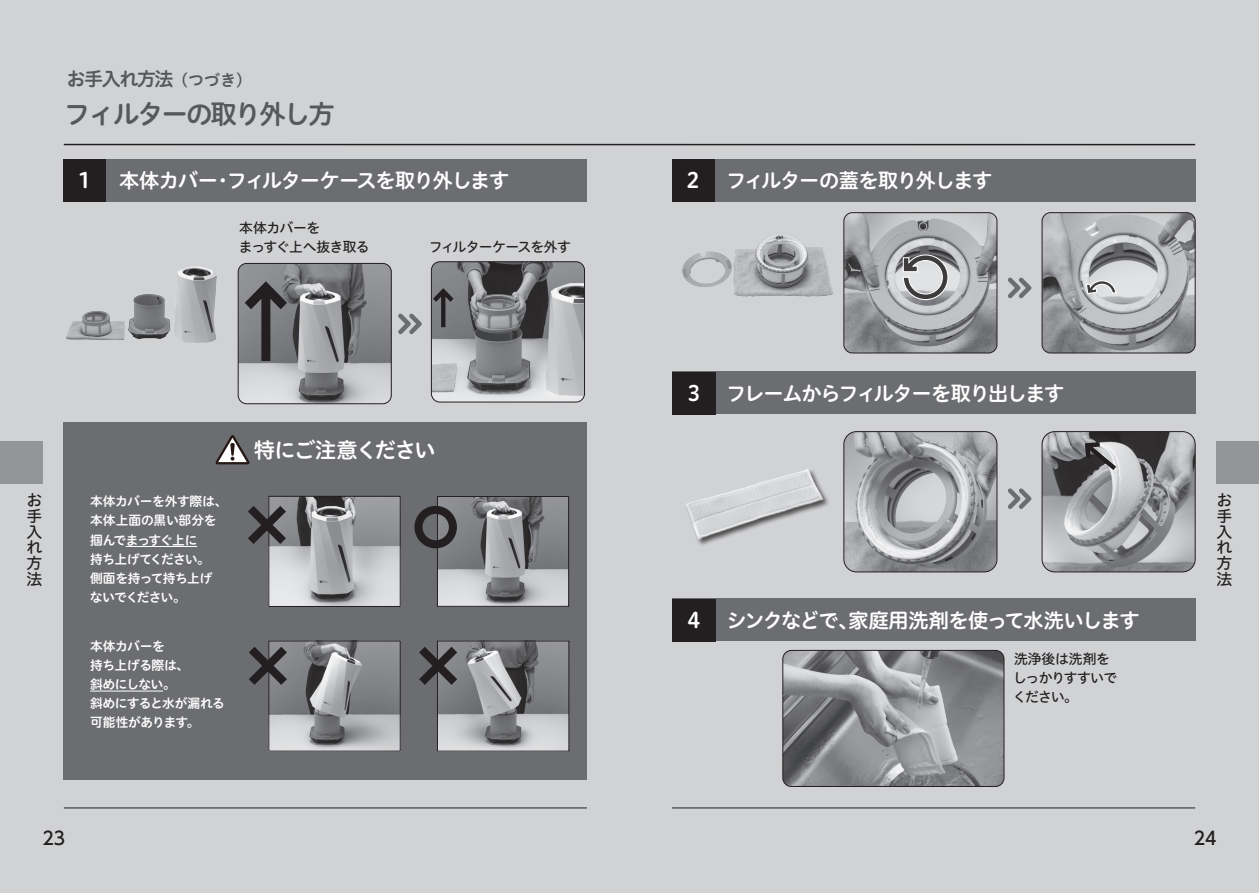
<style>
.page{position:relative;width:1259px;height:893px;background:#d1d2d4}
.page>*{position:absolute;margin:0;border:0;box-sizing:border-box;transform-origin:0 0}
.t1{font:26.55px "Hiragino UD Sans R Std W6";letter-spacing:-.08em;color:#57585a}
.t2{font:21.3px "Hiragino UD Sans R Std W6";letter-spacing:-.07em;color:#fff}
.t3{font:20.25px "Hiragino UD Sans R Std W6";letter-spacing:-.06em;color:#fff}
.t4{font:19.2px "Hiragino UD Sans R Std W6";letter-spacing:-.08em;color:#57585a}
.t5{font:500 18px "UD Shin Go C Oniz Pr 6";color:#231f20}
.t6{font:15.9px/15.8px "Hiragino UD Sans R Std W5";color:#231f20;text-align:justify}
.t7{font:13.8px/19.2px "Hiragino UD Sans R Std W5";letter-spacing:-.05em;color:#231f20}
.t8{font:12.75px/19.2px "Hiragino UD Sans R Std W6";letter-spacing:-.04em;color:#fff}
.s1{font-size:15.9px}
</style>
<div class="page">
<hr style="left:64px;top:808px;width:523px;height:1px;background:#231f20">
<hr style="left:672px;top:808px;width:523px;height:1px;background:#231f20">
<hr style="left:64px;top:144px;width:1131px;height:1px;background:#231f20">
<div style="left:64px;top:422px;width:523px;height:358px;background:#6c6d70"></div>
<img style="left:686px;top:469px;width:143px;height:76px">
<img style="left:784px;top:650px;width:220px;height:136px">
<div style="left:782px;top:650px;width:222px;height:137px;border:1px solid #231f20;border-radius:9px"></div>
<img style="left:238px;top:263px;width:153px;height:141px">
<div style="left:238px;top:263px;width:153px;height:141px;border:1px solid #231f20;border-radius:9px"></div>
<img style="left:431px;top:262px;width:153px;height:140px">
<div style="left:431px;top:261px;width:154px;height:141px;border:1px solid #231f20;border-radius:9px"></div>
<img style="left:66px;top:266px;width:151px;height:77px">
<img style="left:682px;top:235px;width:151px;height:62px">
<svg style="left:398px;top:313px;width:24px;height:21px"></svg>
<img style="left:844px;top:213px;width:153px;height:140px">
<div style="left:843px;top:212px;width:154px;height:141px;border:1px solid #231f20;border-radius:9px"></div>
<svg style="left:902px;top:254px;width:47px;height:47px"></svg>
<img style="left:1042px;top:213px;width:153px;height:140px">
<div style="left:1042px;top:212px;width:153px;height:141px;border:1px solid #231f20;border-radius:9px"></div>
<svg style="left:1085px;top:279px;width:32px;height:16px"></svg>
<svg style="left:245px;top:281px;width:42px;height:80px;background:#636365"></svg>
<svg style="left:433px;top:288px;width:20px;height:39px"></svg>
<img style="left:271px;top:643px;width:127px;height:106px">
<img style="left:439px;top:643px;width:128px;height:106px">
<div style="left:437px;top:641px;width:132px;height:110px;border:1px solid #231f20"></div>
<hr style="left:126px;top:546px;width:71px;height:1px;background:#fff">
<hr style="left:90px;top:691px;width:73px;height:1px;background:#fff">
<div style="left:64px;top:159px;width:523px;height:42px;background:#6c6d70"></div>
<div style="left:64px;top:159px;width:42px;height:42px;background:#231f20"></div>
<div style="left:672px;top:372px;width:523px;height:42px;background:#6c6d70"></div>
<div style="left:672px;top:372px;width:44px;height:42px;background:#231f20"></div>
<div style="left:672px;top:159px;width:523px;height:42px;background:#6c6d70"></div>
<div style="left:672px;top:159px;width:42px;height:42px;background:#231f20"></div>
<div style="left:672px;top:599px;width:523px;height:42px;background:#6c6d70"></div>
<div style="left:672px;top:599px;width:44px;height:42px;background:#231f20"></div>
<img style="left:844px;top:432px;width:153px;height:140px">
<div style="left:843px;top:431px;width:154px;height:141px;border:1px solid #231f20;border-radius:13px"></div>
<img style="left:1042px;top:432px;width:153px;height:140px">
<div style="left:1042px;top:431px;width:153px;height:141px;border:1px solid #231f20;border-radius:13px"></div>
<svg style="left:1084px;top:442px;width:32px;height:28px"></svg>
<svg style="left:215px;top:435px;width:34px;height:29px"></svg>
<svg style="left:249px;top:640px;width:46px;height:53px"></svg>
<svg style="left:419px;top:640px;width:47px;height:53px"></svg>
<svg style="left:1008px;top:277px;width:23px;height:21px"></svg>
<svg style="left:1008px;top:488px;width:23px;height:21px"></svg>
<img style="left:439px;top:498px;width:128px;height:107px">
<div style="left:437px;top:496px;width:132px;height:111px;border:1px solid #231f20"></div>
<img style="left:271px;top:498px;width:127px;height:107px">
<div style="left:269px;top:496px;width:131px;height:111px;border:1px solid #231f20"></div>
<svg style="left:248px;top:497px;width:46px;height:55px"></svg>
<div style="left:414px;top:506px;width:43px;height:42px;border:8px solid #231f20;border-radius:50%"></div>
<div style="left:1216px;top:442px;width:43px;height:42px;background:#939598"></div>
<div style="left:0;top:442px;width:43px;height:42px;background:#939598"></div>
<p class="t4" style="left:67px;top:64px;width:187px">お手入れ方法<span class="s1">（つづき）</span></p>
<p class="t1" style="left:64px;top:94px;width:273px">フィルターの取り外し方</p>
<p class="t2" style="left:74px;top:164px;width:23px">１</p>
<p class="t3" style="left:119px;top:165px;width:392px">本体カバー・フィルターケースを取り外します</p>
<p class="t7" style="left:239px;top:218px;width:132px">本体カバーを<br>まっすぐ上へ抜き取る</p>
<p class="t7" style="left:429px;top:237px;width:144px">フィルターケースを外す</p>
<p class="t2" style="left:254px;top:434px;width:183px">特にご注意ください</p>
<p class="t2" style="left:686px;top:164px;width:14px">2</p>
<p class="t3" style="left:726px;top:165px;width:268px">フィルターの蓋を取り外します</p>
<p class="t2" style="left:687px;top:377px;width:14px">3</p>
<p class="t3" style="left:726px;top:378px;width:340px">フレームからフィルターを取り出します</p>
<p class="t6" style="left:27px;top:491px;width:17px">お手入れ方法</p>
<p class="t6" style="left:1216px;top:491px;width:17px">お手入れ方法</p>
<p class="t8" style="left:90px;top:491px;width:139px">本体カバーを外す際は、本体上面の黒い部分を掴んでまっすぐ上に<br>持ち上げてください。<br>側面を持って持ち上げないでください。</p>
<p class="t8" style="left:90px;top:636px;width:136px">本体カバーを<br>持ち上げる際は、<br>斜めにしない。<br>斜めにすると水が漏れる可能性があります。</p>
<p class="t2" style="left:687px;top:604px;width:14px">4</p>
<p class="t3" style="left:726px;top:605px;width:415px">シンクなどで、家庭用洗剤を使って水洗いします</p>
<p class="t7" style="left:1013px;top:648px;width:106px">洗浄後は洗剤をしっかりすすいでください。</p>
<h3 class="t5" style="left:43px;top:824px;width:24px">23</h3>
<h3 class="t5" style="left:1193px;top:824px;width:24px">24</h3>
</div>
